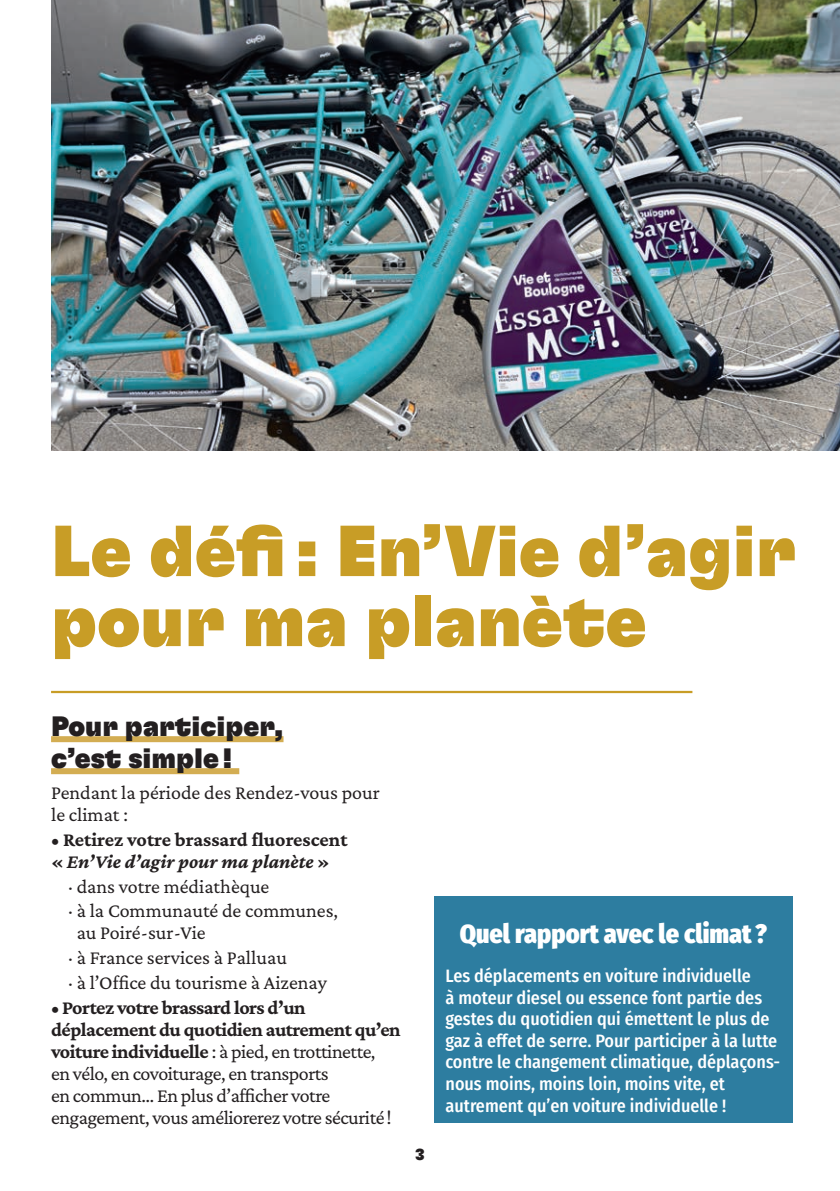
<style>
.page{position:relative;width:840px;height:1191px;background:#fff}
.page>*{position:absolute;margin:0;border:0;box-sizing:border-box;transform-origin:0 0}
.t1{font:72px/70px "GT Flexa Bl";color:#c89d26}
.t2{font:28px/32px "GT Flexa Bl";color:#231f20}
.t3{font:900 26px "Fira Sans Condensed";color:#fff}
.t4{font:20px/22px "Crimson Pro";letter-spacing:-.01em;color:#231f20}
.t5{font:700 20px/22px "Crimson Pro";color:#231f20}
.t6{font:500 18px/21.6px "Fira Sans Condensed";color:#fff}
.t7{font:16px "GT Flexa Bl";color:#231f20}
.s1{font-weight:400}
.s2{font-style:italic}
.s3{font-weight:700}
</style>
<div class="page">
<img style="left:51px;top:0;width:788px;height:450px">
<div style="left:51px;top:736px;width:232px;height:6px;background:#d3ad52"></div>
<div style="left:51px;top:768px;width:188px;height:6px;background:#d3ad52"></div>
<hr style="left:51px;top:691px;width:641px;height:2px;background:#c89d26">
<div style="left:434px;top:896px;width:358px;height:227px;background:#2d7da0"></div>
<h1 class="t1" style="left:51px;top:514px;width:745px">Le défi : En’Vie d’agir pour ma planète</h1>
<h2 class="t2" style="left:51px;top:710px;width:234px">Pour participer, c’est simple !</h2>
<p class="t4" style="left:51px;top:781px;width:330px">Pendant la période des Rendez-vous pour le climat :</p>
<p class="t5" style="left:51px;top:828px;width:298px"><span class="s1">•</span> Retirez votre brassard fluorescent « <span class="s2">En’Vie d’agir pour ma planète</span> »</p>
<p class="t4" style="left:68px;top:873px;width:271px;line-height:24.8px">· dans votre médiathèque<br>· à la Communauté de communes,</p>
<p class="t4" style="left:68px;top:920px;width:260px;line-height:24.8px;text-indent:9px">au Poiré-sur-Vie<br>· à France services à Palluau<br>· à l’Office du tourisme à Aizenay</p>
<p class="t4" style="left:51px;top:996px;width:351px">• <span class="s3">Portez votre brassard lors d’un déplacement du quotidien autrement qu’en voiture individuelle</span> : à pied, en trottinette,<br>en vélo, en covoiturage, en transports<br>en commun… En plus d’afficher votre engagement, vous améliorerez votre sécurité !</p>
<p class="t7" style="left:415px;top:1144px;width:11px">3</p>
<h3 class="t3" style="left:459px;top:911px;width:308px">Quel rapport avec le climat ?</h3>
<p class="t6" style="left:445px;top:964px;width:336px">Les déplacements en voiture individuelle<br>à moteur diesel ou essence font partie des gestes du quotidien qui émettent le plus de gaz à effet de serre. Pour participer à la lutte contre le changement climatique, déplaçons&shy;nous moins, moins loin, moins vite, et autrement qu’en voiture individuelle !</p>
</div>
